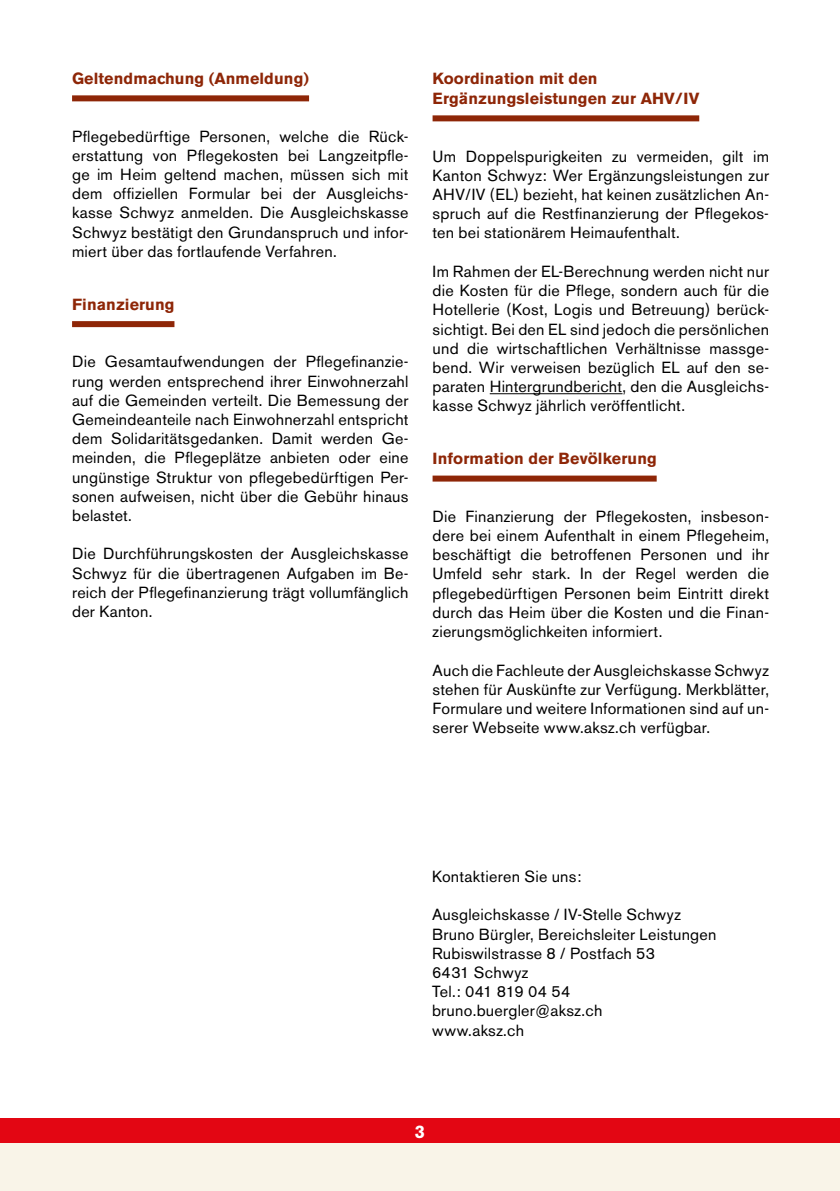
<style>
.page{position:relative;width:840px;height:1191px;background:#fff}
.page>*{position:absolute;margin:0;border:0;box-sizing:border-box;transform-origin:0 0}
.t1{font:700 18px "Akzidenz Grotesk BE";color:#fff}
.t2{font:16px/19.2px "Akzidenz Grotesk BE";letter-spacing:.015em;color:#000;text-align:justify}
.t3{font:700 16px/20px "Akzidenz Grotesk BE";letter-spacing:.01em;color:#8e2607}
</style>
<div class="page">
<div style="left:0;top:1119px;width:839px;height:72px;background:#f9f4e8"></div>
<div style="left:0;top:1119px;width:839px;height:24px;background:#e30613"></div>
<div style="left:72px;top:95px;width:237px;height:6px;background:#8e2607"></div>
<div style="left:72px;top:321px;width:102px;height:6px;background:#8e2607"></div>
<div style="left:432px;top:115px;width:266px;height:6px;background:#8e2607"></div>
<hr style="left:489px;top:393px;width:133px;height:1px;background:#000">
<div style="left:432px;top:475px;width:224px;height:6px;background:#8e2607"></div>
<p class="t3" style="left:72px;top:69px;width:238px">Geltendmachung (Anmeldung)</p>
<p class="t2" style="left:72px;top:126px;width:338px">Pflegebedürftige Personen, welche die Rück&shy;erstattung von Pflegekosten bei Langzeitpfle&shy;ge im Heim geltend machen, müssen sich mit dem offiziellen Formular bei der Ausgleichs&shy;kasse Schwyz anmelden. Die Ausgleichskasse Schwyz bestätigt den Grundanspruch und infor&shy;miert über das fortlaufende Verfahren.</p>
<p class="t3" style="left:72px;top:294px;width:104px">Finanzierung</p>
<p class="t2" style="left:72px;top:352px;width:338px">Die Gesamtaufwendungen der Pflegefinanzie&shy;rung werden entsprechend ihrer Einwohnerzahl auf die Gemeinden verteilt. Die Bemessung der Gemeindeanteile nach Einwohnerzahl entspricht dem Solidaritätsgedanken. Damit werden Ge&shy;meinden, die Pflegeplätze anbieten oder eine ungünstige Struktur von pflegebedürftigen Per&shy;sonen aufweisen, nicht über die Gebühr hinaus belastet.</p>
<p class="t2" style="left:72px;top:544px;width:338px">Die Durchführungskosten der Ausgleichskasse Schwyz für die übertragenen Aufgaben im Be&shy;reich der Pflegefinanzierung trägt vollumfänglich der Kanton.</p>
<p class="t3" style="left:432px;top:69px;width:268px">Koordination mit den<br>Ergänzungsleistungen zur AHV/IV</p>
<p class="t2" style="left:432px;top:146px;width:338px">Um Doppelspurigkeiten zu vermeiden, gilt im Kanton Schwyz: Wer Ergänzungsleistungen zur AHV/IV (EL) bezieht, hat keinen zusätzlichen An&shy;spruch auf die Restfinanzierung der Pflegekos&shy;ten bei stationärem Heimaufenthalt.</p>
<p class="t2" style="left:432px;top:262px;width:338px">Im Rahmen der EL-Berechnung werden nicht nur die Kosten für die Pflege, sondern auch für die Hotellerie (Kost, Logis und Betreuung) berück&shy;sichtigt. Bei den EL sind jedoch die persönlichen und die wirtschaftlichen Verhältnisse massge&shy;bend. Wir verweisen bezüglich EL auf den se&shy;paraten Hintergrundbericht, den die Ausgleichs&shy;kasse Schwyz jährlich veröffentlicht.</p>
<p class="t3" style="left:432px;top:449px;width:225px">Information der Bevölkerung</p>
<p class="t2" style="left:432px;top:507px;width:338px">Die Finanzierung der Pflegekosten, insbeson&shy;dere bei einem Aufenthalt in einem Pflegeheim, beschäftigt die betroffenen Personen und ihr Umfeld sehr stark. In der Regel werden die pflegebedürftigen Personen beim Eintritt direkt durch das Heim über die Kosten und die Finan&shy;zierungsmöglichkeiten informiert.</p>
<p class="t2" style="left:432px;top:660px;width:338px">Auch die Fachleute der Ausgleichskasse Schwyz stehen für Auskünfte zur Verfügung. Merkblätter, Formulare und weitere Informationen sind auf un&shy;serer Webseite www.aksz.ch verfügbar.</p>
<p class="t2" style="left:432px;top:866px;width:151px">Kontaktieren Sie uns:</p>
<p class="t2" style="left:432px;top:905px;width:286px;text-align:left">Ausgleichskasse / IV-Stelle Schwyz<br>Bruno Bürgler, Bereichsleiter Leistungen<br>Rubiswilstrasse 8 / Postfach 53<br>6431 Schwyz<br>Tel.: 041 819 04 54 bruno.buergler@aksz.ch<br>www.aksz.ch</p>
<p class="t1" style="left:414px;top:1121px;width:12px">3</p>
</div>
